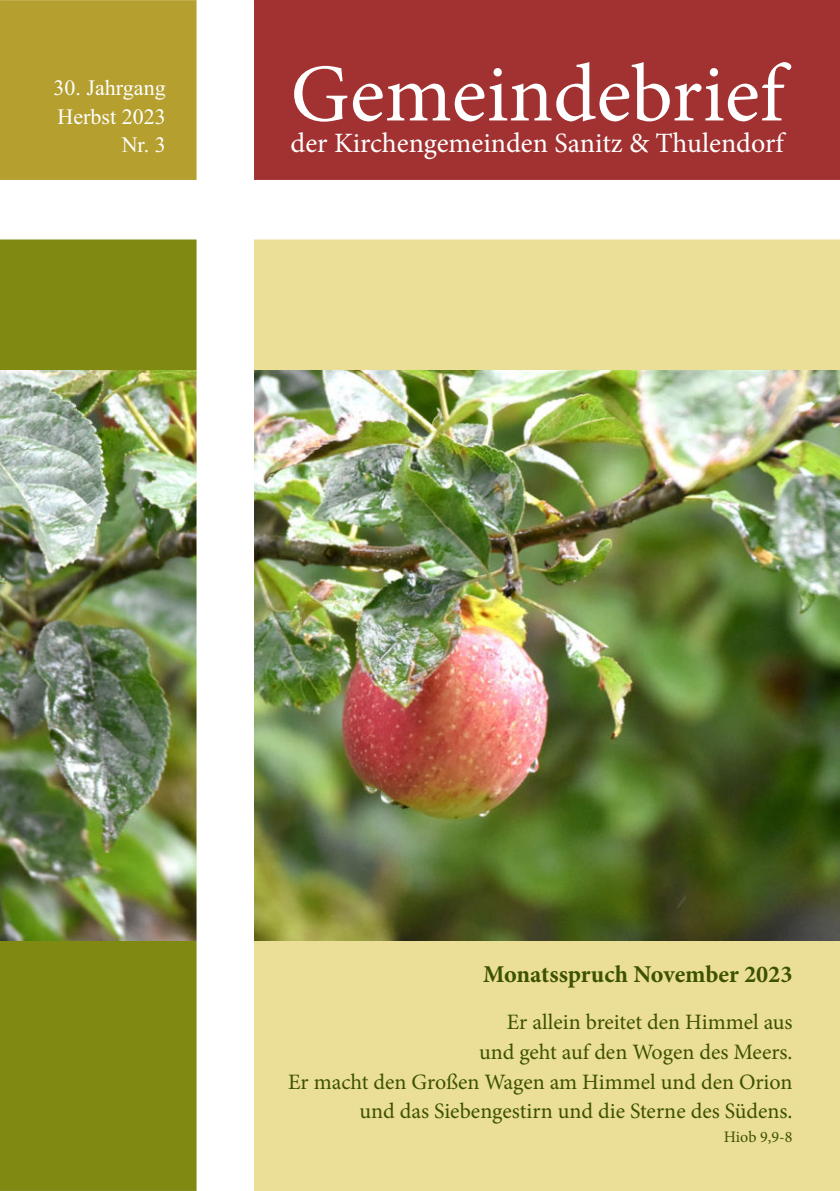
<style>
.page{position:relative;width:840px;height:1191px;background:#fff}
.page>*{position:absolute;margin:0;border:0;box-sizing:border-box;transform-origin:0 0}
.t1{font:82px "Minion Pro";color:#fff}
.t2{font:28px "Minion Pro";color:#fff}
.t3{font:700 24.2px "Minion Pro";color:#3d5200}
.t4{font:22px/29.6px "Minion Pro";color:#3d5200;text-align:right}
.t5{font:22px/28.2px "Times New Roman";color:#fff;text-align:right}
.t6{font:16px "Minion Pro";color:#3d5200}
</style>
<div class="page">
<div style="left:254px;top:239px;width:585px;height:952px;background:#ebde96"></div>
<div style="left:254px;top:0;width:585px;height:180px;background:#a23232"></div>
<div style="left:0;top:238px;width:198px;height:953px;background:#808912;border:1px solid #808912"></div>
<div style="left:0;top:0;width:198px;height:181px;background:#b49f2f;border:1px solid #b49f2f"></div>
<img style="left:0;top:371px;width:839px;height:569px">
<svg style="left:0;top:180px;width:196px;height:59px"></svg>
<svg style="left:196px;top:0;width:58px;height:1191px"></svg>
<p class="t5" style="left:54px;top:73px;width:114px">30. Jahrgang<br>Herbst 2023<br>Nr. 3</p>
<h1 class="t1" style="left:290px;top:39px;width:494px">Gemeindebrief</h1>
<p class="t2" style="left:290px;top:124px;width:494px">der Kirchengemeinden Sanitz &amp; Thulendorf</p>
<p class="t3" style="left:482px;top:957px;width:311px">Monatsspruch November 2023</p>
<p class="t4" style="left:288px;top:1007px;width:505px">Er allein breitet den Himmel aus<br>und geht auf den Wogen des Meers.<br>Er macht den Großen Wagen am Himmel und den Orion und das Siebengestirn und die Sterne des Südens.</p>
<p class="t6" style="left:723px;top:1126px;width:70px">Hiob 9,9-8</p>
</div>
